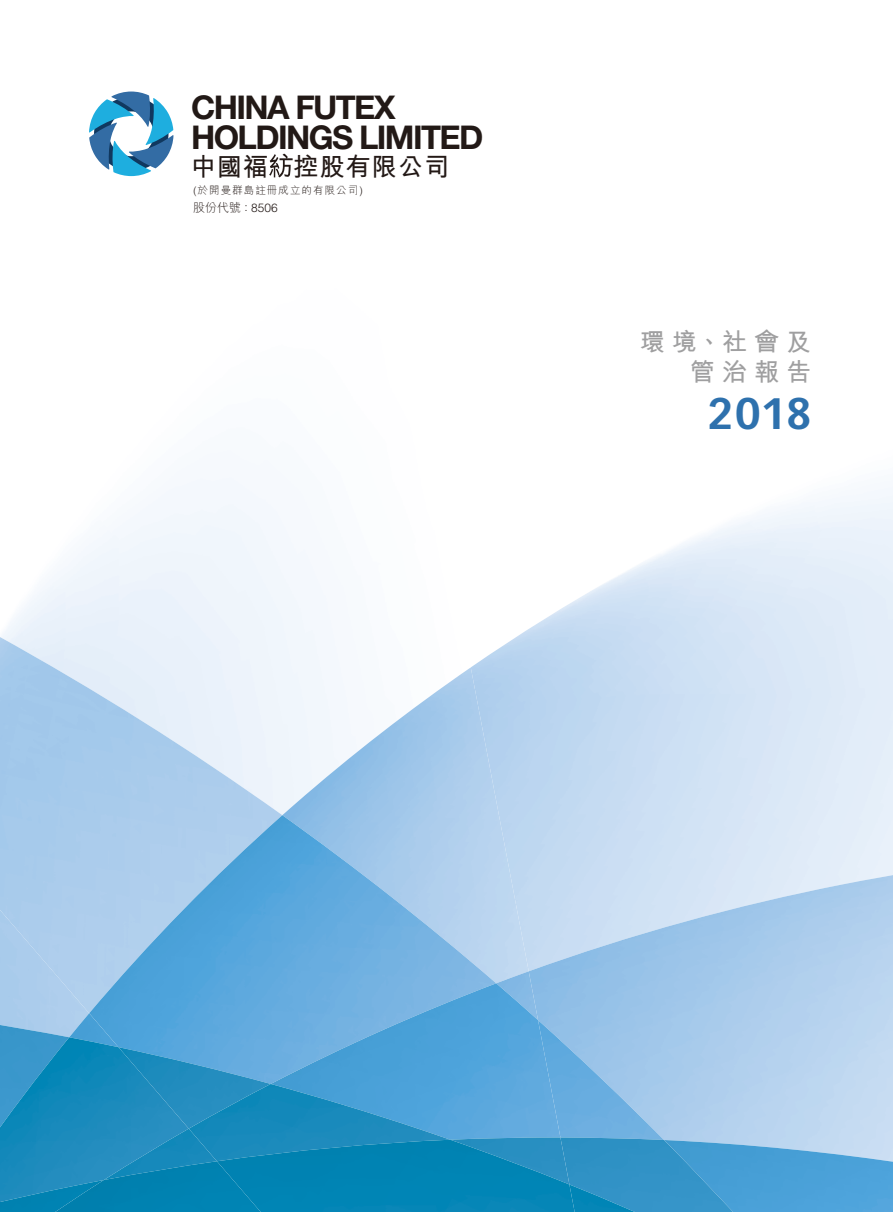
<style>
.page{position:relative;width:893px;height:1212px;background:#fff}
.page>*{position:absolute;margin:0;border:0;box-sizing:border-box;transform-origin:0 0}
.t1{font:700 43.2px "Vectora LT Std";color:#2e71ad}
.t2{font:700 32.7px/29.4px "Helvetica Neue LT Std";letter-spacing:-.05em;color:#221916}
.t3{font:25.5px "M Hei HK Bold E Ten B5 H";letter-spacing:.025em;color:#231916}
.t4{font:25.05px/30.2px "M Hei HK Bold E Ten B5 H";color:#9f9fa0;text-align:right}
.t5{font:300 12px "Helvetica LT Std";color:#231916}
.t6{font:10.5px "M Hei HK Light E Ten B5 H";letter-spacing:.1em;color:#231916}
.s1{font-family:"M Hei HK Light E Ten B5 H";font-weight:400}
</style>
<div class="page">
<img style="left:560px;top:1020px;width:104px;height:117px">
<img style="left:752px;top:1140px;width:141px;height:72px">
<img style="left:569px;top:1137px;width:183px;height:75px">
<img style="left:579px;top:1184px;width:104px;height:28px">
<img style="left:0;top:636px;width:282px;height:249px">
<img style="left:282px;top:667px;width:247px;height:304px">
<img style="left:89px;top:815px;width:407px;height:232px">
<img style="left:189px;top:1047px;width:82px;height:37px">
<img style="left:496px;top:971px;width:42px;height:12px">
<img style="left:271px;top:983px;width:289px;height:154px">
<img style="left:189px;top:1084px;width:261px;height:56px">
<img style="left:450px;top:1137px;width:119px;height:3px">
<img style="left:217px;top:1140px;width:362px;height:72px">
<div style="left:0;top:885px;width:89px;height:136px;background:#abccec"></div>
<img style="left:0;top:1021px;width:69px;height:16px">
<img style="left:69px;top:1013px;width:49px;height:24px">
<img style="left:0;top:1037px;width:189px;height:143px">
<img style="left:0;top:1180px;width:24px;height:32px">
<img style="left:104px;top:1128px;width:113px;height:33px">
<img style="left:24px;top:1161px;width:255px;height:51px">
<svg style="left:89px;top:92px;width:84px;height:84px"></svg>
<svg style="left:269px;top:154px;width:24px;height:23px"></svg>
<p class="t2" style="left:191px;top:97px;width:294px">CHINA FUTEX<br>HOLDINGS LIMITED</p>
<p class="t3" style="left:191px;top:157px;width:260px">中國福 控股有限公司</p>
<p class="t6" style="left:193px;top:186px;width:171px">(於開曼群島註冊成立的有限公司)</p>
<p class="t5" style="left:193px;top:204px;width:86px"><span class="s1">股份代號</span> : 8506</p>
<p class="t4" style="left:640px;top:330px;width:173px">環 境、社 會 及管 治 報 告</p>
<h1 class="t1" style="left:708px;top:393px;width:105px">2018</h1>
</div>
